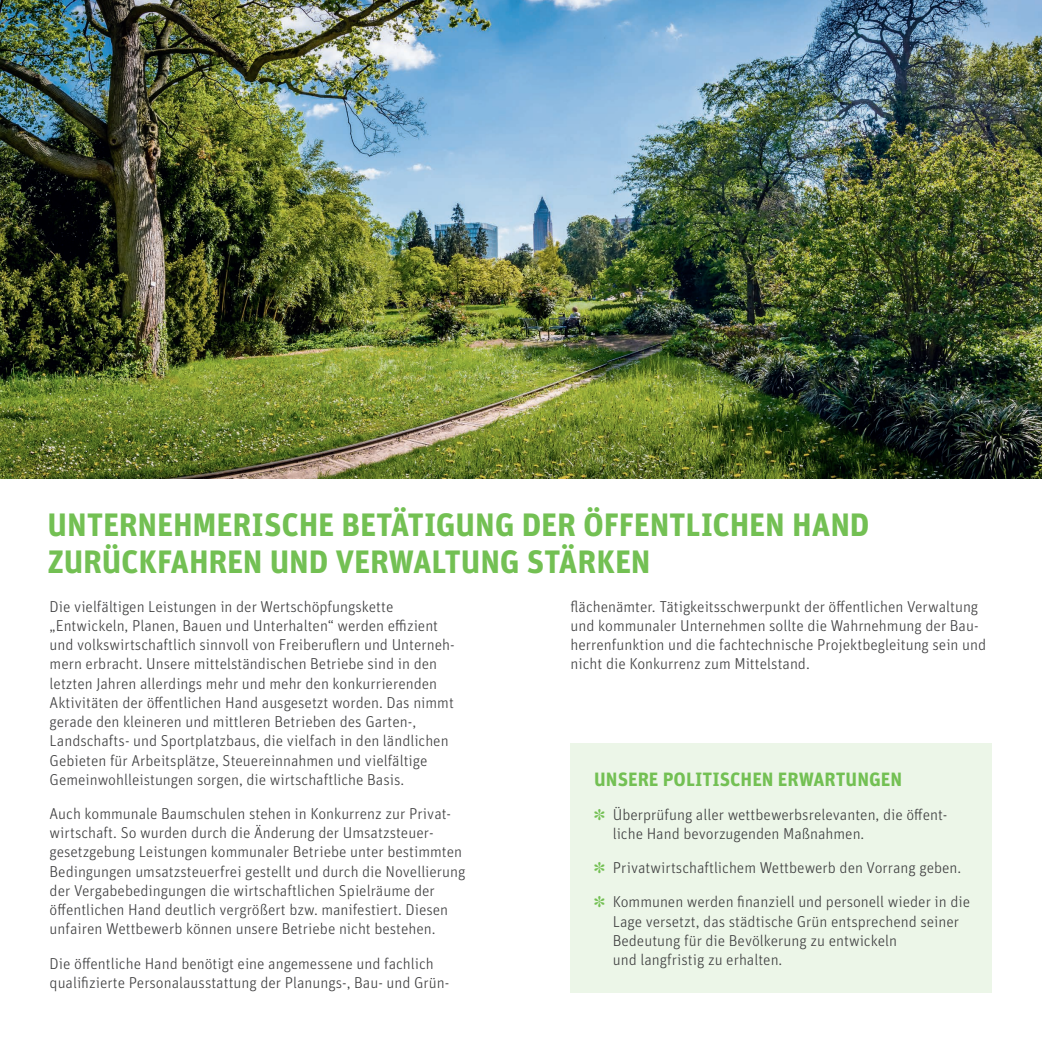
<style>
.page{position:relative;width:1042px;height:1042px;background:#fff}
.page>*{position:absolute;margin:0;border:0;box-sizing:border-box;transform-origin:0 0}
.t1{font:700 32.38px/36.8px "Unit";letter-spacing:-.005em;color:#73c053}
.t2{font:700 19.25px "Unit";color:#73c053}
.t3{font:300 15.75px/19.2px "Unit";color:#3e3e3f}
.s1{color:#73c053}
</style>
<div class="page">
<img style="left:0;top:0;width:1042px;height:479px">
<div style="left:570px;top:743px;width:422px;height:249px;background:#ecf6e8"></div>
<h1 class="t1" style="left:48px;top:506px;width:823px">UNTERNEHMERISCHE BETÄTIGUNG DER ÖFFENTLICHEN HAND<br>ZURÜCKFAHREN UND VERWALTUNG STÄRKEN</h1>
<p class="t3" style="left:50px;top:596px;width:406px">Die vielfältigen Leistungen in der Wertschöpfungskette „Entwickeln, Planen, Bauen und Unterhalten“ werden effizient und volkswirtschaftlich sinnvoll von Freiberuflern und Unterneh&shy;mern erbracht. Unsere mittelständischen Betriebe sind in den letzten Jahren allerdings mehr und mehr den konkurrierenden Aktivitäten der öffentlichen Hand ausgesetzt worden. Das nimmt gerade den kleineren und mittleren Betrieben des Garten-, Landschafts- und Sportplatzbaus, die vielfach in den ländlichen Gebieten für Arbeitsplätze, Steuereinnahmen und vielfältige Gemeinwohlleistungen sorgen, die wirtschaftliche Basis.</p>
<p class="t3" style="left:50px;top:804px;width:417px">Auch kommunale Baumschulen stehen in Konkurrenz zur Privat&shy;wirtschaft. So wurden durch die Änderung der Umsatzsteuer&shy;gesetzgebung Leistungen kommunaler Betriebe unter bestimmten Bedingungen umsatzsteuerfrei gestellt und durch die Novellierung der Vergabebedingungen die wirtschaftlichen Spielräume der öffentlichen Hand deutlich vergrößert bzw. manifestiert. Diesen unfairen Wettbewerb können unsere Betriebe nicht bestehen.</p>
<p class="t3" style="left:50px;top:953px;width:399px">Die öffentliche Hand benötigt eine angemessene und fachlich qualifizierte Personalausstattung der Planungs-, Bau- und Grün-</p>
<p class="t3" style="left:570px;top:596px;width:417px">flächenämter. Tätigkeitsschwerpunkt der öffentlichen Verwaltung und kommunaler Unternehmen sollte die Wahrnehmung der Bau&shy;herrenfunktion und die fachtechnische Projektbegleitung sein und nicht die Konkurrenz zum Mittelstand.</p>
<p class="t2" style="left:594px;top:767px;width:309px">UNSERE POLITISCHEN ERWARTUNGEN</p>
<p class="t3" style="left:613px;top:804px;width:334px;text-indent:-19px"><span class="s1">✽</span> Überprüfung aller wettbewerbsrelevanten, die öffent&shy;liche Hand bevorzugenden Maßnahmen.</p>
<p class="t3" style="left:594px;top:850px;width:377px;line-height:34.1px"><span class="s1">✽</span> Privatwirtschaftlichem Wettbewerb den Vorrang geben. <span class="s1">✽</span> Kommunen werden finanziell und personell wieder in die</p>
<p class="t3" style="left:613px;top:911px;width:348px">Lage versetzt, das städtische Grün entsprechend seiner<br>Bedeutung für die Bevölkerung zu entwickeln<br>und langfristig zu erhalten.</p>
</div>
